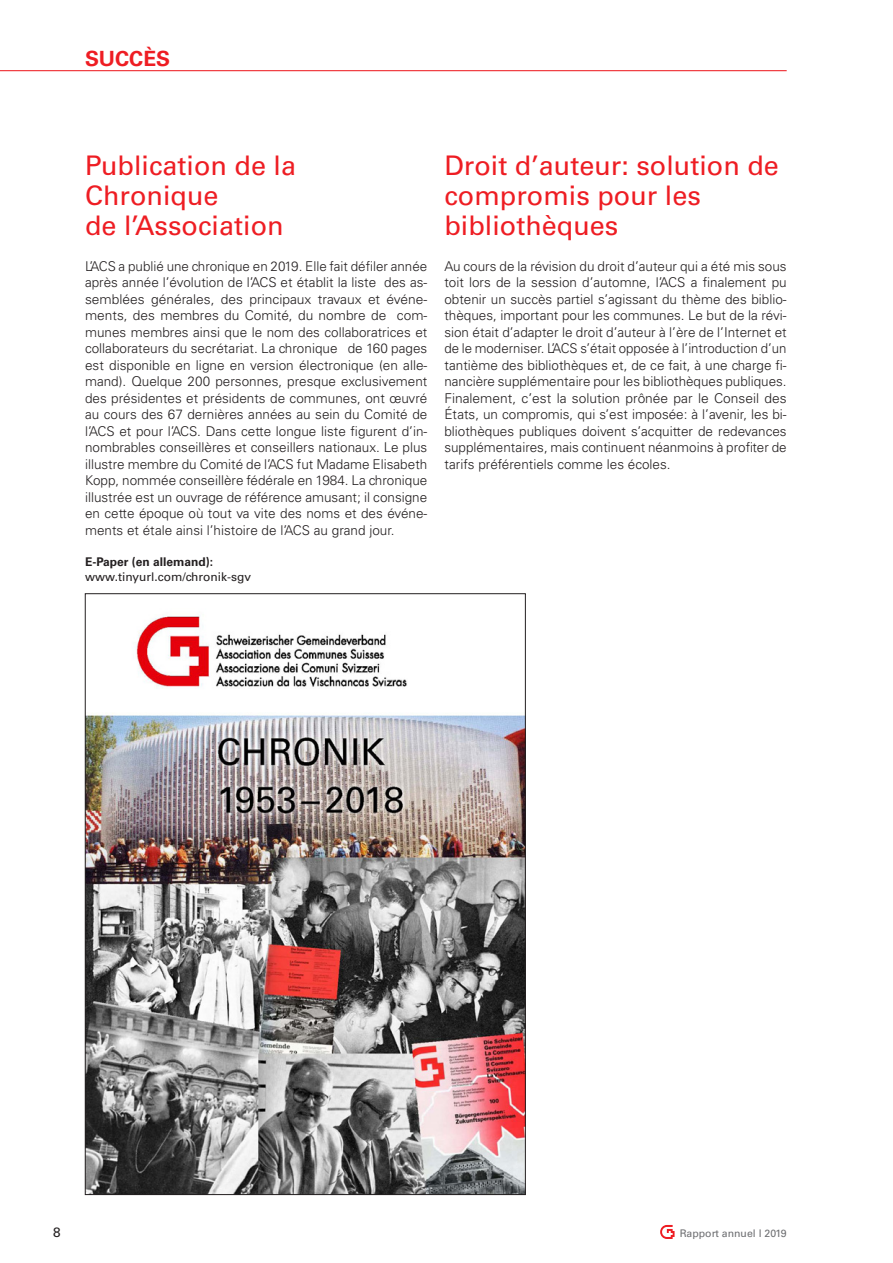
<style>
.page{position:relative;width:893px;height:1263px;background:#fff}
.page>*{position:absolute;margin:0;border:0;box-sizing:border-box;transform-origin:0 0}
.Titel_18_test{font:27px/30px "Univers LT Std";color:#ee1d23}
.Ressort{font:700 21px "Univers LT Std";color:#ee1d23}
.GS_Lauftext_Block{font:300 13.5px/16.5px "Univers LT Std";color:#231f20;text-align:justify}
.t1{font:13.5px "Univers LT Std";color:#231f20}
.GS_Firmeninfos{font:12px "Univers LT Std";color:#231f20}
.GS_Firmeninfos_fett{font:700 12px "Univers LT Std";color:#231f20}
.t2{font:10.5px "Univers LT Std";color:#6c6d70}
</style>
<div class="page">
<hr style="left:0;top:70px;width:787px;height:1px;background:#ee1d23">
<svg style="left:660px;top:1225px;width:15px;height:14px"></svg>
<img style="left:87px;top:615px;width:437px;height:578px">
<p class="Ressort" style="left:85px;top:46px;width:87px">SUCCÈS</p>
<p class="Titel_18_test" style="left:85px;top:150px;width:213px">Publication de la<br>Chronique<br>de l’Association</p>
<p class="GS_Lauftext_Block" style="left:85px;top:258px;width:344px">L’ACS a publié une chronique en 2019. Elle fait défiler année après année l’évolution de l’ACS et établit la liste des as&shy;semblées générales, des principaux travaux et événe&shy;ments, des membres du Comité, du nombre de com&shy;munes membres ainsi que le nom des collaboratrices et collaborateurs du secrétariat. La chronique de 160 pages est disponible en ligne en version électronique (en alle&shy;mand). Quelque 200 personnes, presque exclusivement des présidentes et présidents de communes, ont œuvré au cours des 67 dernières années au sein du Comité de l’ACS et pour l’ACS. Dans cette longue liste figurent d’in&shy;nombrables conseillères et conseillers nationaux. Le plus illustre membre du Comité de l’ACS fut Madame Elisabeth Kopp, nommée conseillère fédérale en 1984. La chronique illustrée est un ouvrage de référence amusant; il consigne en cette époque où tout va vite des noms et des événe&shy;ments et étale ainsi l’histoire de l’ACS au grand jour.</p>
<p class="GS_Firmeninfos_fett" style="left:85px;top:555px;width:130px">E-Paper (en allemand):</p>
<p class="GS_Firmeninfos" style="left:85px;top:570px;width:168px">www.tinyurl.com/chronik-sgv</p>
<p class="Titel_18_test" style="left:444px;top:150px;width:336px">Droit d’auteur: solution de compromis pour les bibliothèques</p>
<p class="GS_Lauftext_Block" style="left:444px;top:258px;width:344px">Au cours de la révision du droit d’auteur qui a été mis sous toit lors de la session d’automne, l’ACS a finalement pu obtenir un succès partiel s’agissant du thème des biblio&shy;thèques, important pour les communes. Le but de la révi&shy;sion était d’adapter le droit d’auteur à l’ère de l’Internet et de le moderniser. L’ACS s’était opposée à l’introduction d’un tantième des bibliothèques et, de ce fait, à une charge fi&shy;nancière supplémentaire pour les bibliothèques publiques.<br>Finalement, c’est la solution prônée par le Conseil des États, un compromis, qui s’est imposée: à l’avenir, les bi&shy;bliothèques publiques doivent s’acquitter de redevances supplémentaires, mais continuent néanmoins à profiter de tarifs préférentiels comme les écoles.</p>
<p class="t1" style="left:53px;top:1225px;width:9px">8</p>
<p class="t2" style="left:680px;top:1227px;width:108px">Rapport annuel l 2019</p>
</div>
